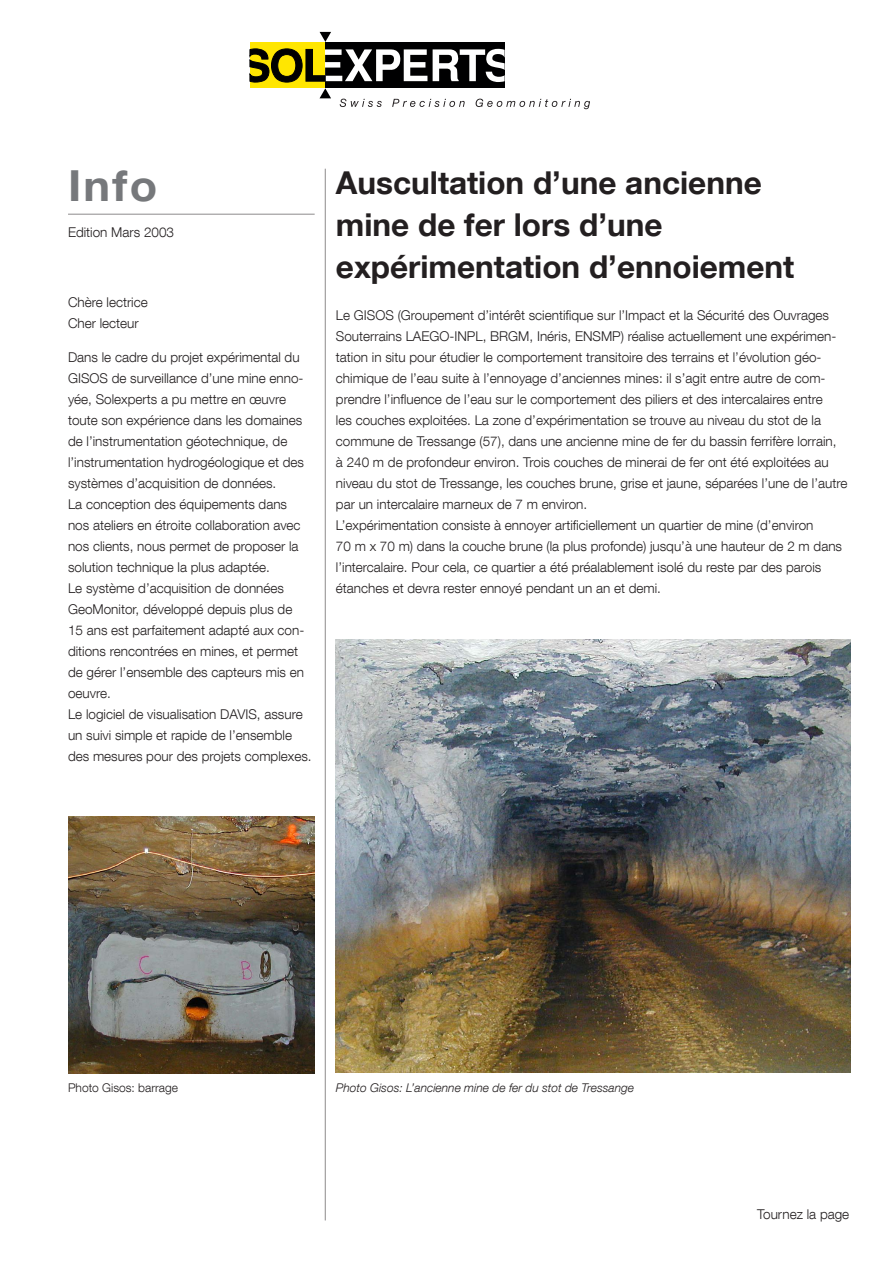
<style>
.page{position:relative;width:893px;height:1263px;background:#fff}
.page>*{position:absolute;margin:0;border:0;box-sizing:border-box;transform-origin:0 0}
.t1{font:700 42.75px "Helvetica Neue LT Com";color:#76787b;scale:1.05 1}
.t2{font:700 31.5px/42px "Helvetica Neue LT Com";color:#231f20}
._01_Body{font:300 13.5px/21px "Helvetica Neue LT Com";color:#231f20}
._04_Legende{font:italic 300 12px "Helvetica Neue LT Com";color:#231f20}
.t3{font:300 12px "Helvetica Neue LT Com";color:#231f20}
</style>
<div class="page">
<hr style="left:325px;top:169px;width:1px;height:1051px;background:#231f20">
<div style="left:250px;top:43px;width:76px;height:45px;background:#ffe601"></div>
<div style="left:325px;top:43px;width:180px;height:45px;background:#000001"></div>
<svg style="left:320px;top:32px;width:11px;height:10px"></svg>
<svg style="left:320px;top:88px;width:11px;height:10px"></svg>
<svg style="left:250px;top:49px;width:177px;height:33px"></svg>
<svg style="left:433px;top:49px;width:72px;height:33px"></svg>
<svg style="left:340px;top:99px;width:42px;height:8px"></svg>
<svg style="left:392px;top:99px;width:73px;height:8px"></svg>
<svg style="left:476px;top:99px;width:114px;height:10px"></svg>
<img style="left:335px;top:639px;width:515px;height:434px">
<img style="left:68px;top:817px;width:247px;height:257px">
<hr style="left:68px;top:214px;width:247px;height:1px;background:#231f20">
<p class="t1" style="left:68px;top:159px;width:86px">Info</p>
<p class="_01_Body" style="left:68px;top:221px;width:108px">Edition Mars 2003</p>
<p class="_01_Body" style="left:68px;top:292px;width:81px">Chère lectrice</p>
<p class="_01_Body" style="left:68px;top:313px;width:72px">Cher lecteur</p>
<p class="_01_Body" style="left:68px;top:346px;width:238px">Dans le cadre du projet expérimental du GISOS de surveillance d’une mine enno&shy;yée, Solexperts a pu mettre en œuvre toute son expérience dans les domaines de l’instrumentation géotechnique, de l’instrumentation hydrogéologique et des systèmes d’acquisition de données.</p>
<p class="_01_Body" style="left:68px;top:493px;width:234px">La conception des équipements dans nos ateliers en étroite collaboration avec nos clients, nous permet de proposer la solution technique la plus adaptée.</p>
<p class="_01_Body" style="left:68px;top:577px;width:238px">Le système d’acquisition de données GeoMonitor, développé depuis plus de 15 ans est parfaitement adapté aux con&shy;ditions rencontrées en mines, et permet de gérer l’ensemble des capteurs mis en oeuvre.</p>
<p class="_01_Body" style="left:68px;top:703px;width:245px">Le logiciel de visualisation DAVIS, assure un suivi simple et rapide de l’ensemble des mesures pour des projets complexes.</p>
<p class="t2" style="left:336px;top:161px;width:460px">Auscultation d’une ancienne mine de fer lors d’une expérimentation d’ennoiement</p>
<p class="_01_Body" style="left:336px;top:304px;width:513px">Le GISOS (Groupement d’intérêt scientifique sur l’Impact et la Sécurité des Ouvrages Souterrains LAEGO-INPL, BRGM, Inéris, ENSMP) réalise actuellement une expérimen&shy;tation in situ pour étudier le comportement transitoire des terrains et l’évolution géo&shy;chimique de l’eau suite à l’ennoyage d’anciennes mines: il s’agit entre autre de com&shy;prendre l’influence de l’eau sur le comportement des piliers et des intercalaires entre<br>les couches exploitées. La zone d’expérimentation se trouve au niveau du stot de la commune de Tressange (57), dans une ancienne mine de fer du bassin ferrifère lorrain,<br>à 240 m de profondeur environ. Trois couches de minerai de fer ont été exploitées au niveau du stot de Tressange, les couches brune, grise et jaune, séparées l’une de l’autre par un intercalaire marneux de 7 m environ.</p>
<p class="_01_Body" style="left:336px;top:514px;width:508px">L’expérimentation consiste à ennoyer artificiellement un quartier de mine (d’environ<br>70 m x 70 m) dans la couche brune (la plus profonde) jusqu’à une hauteur de 2 m dans l’intercalaire. Pour cela, ce quartier a été préalablement isolé du reste par des parois étanches et devra rester ennoyé pendant un an et demi.</p>
<p class="t3" style="left:68px;top:1080px;width:112px">Photo Gisos: barrage</p>
<p class="_04_Legende" style="left:336px;top:1080px;width:300px">Photo Gisos: L’ancienne mine de fer du stot de Tressange</p>
<p class="_01_Body" style="left:757px;top:1203px;width:94px">Tournez la page</p>
</div>
